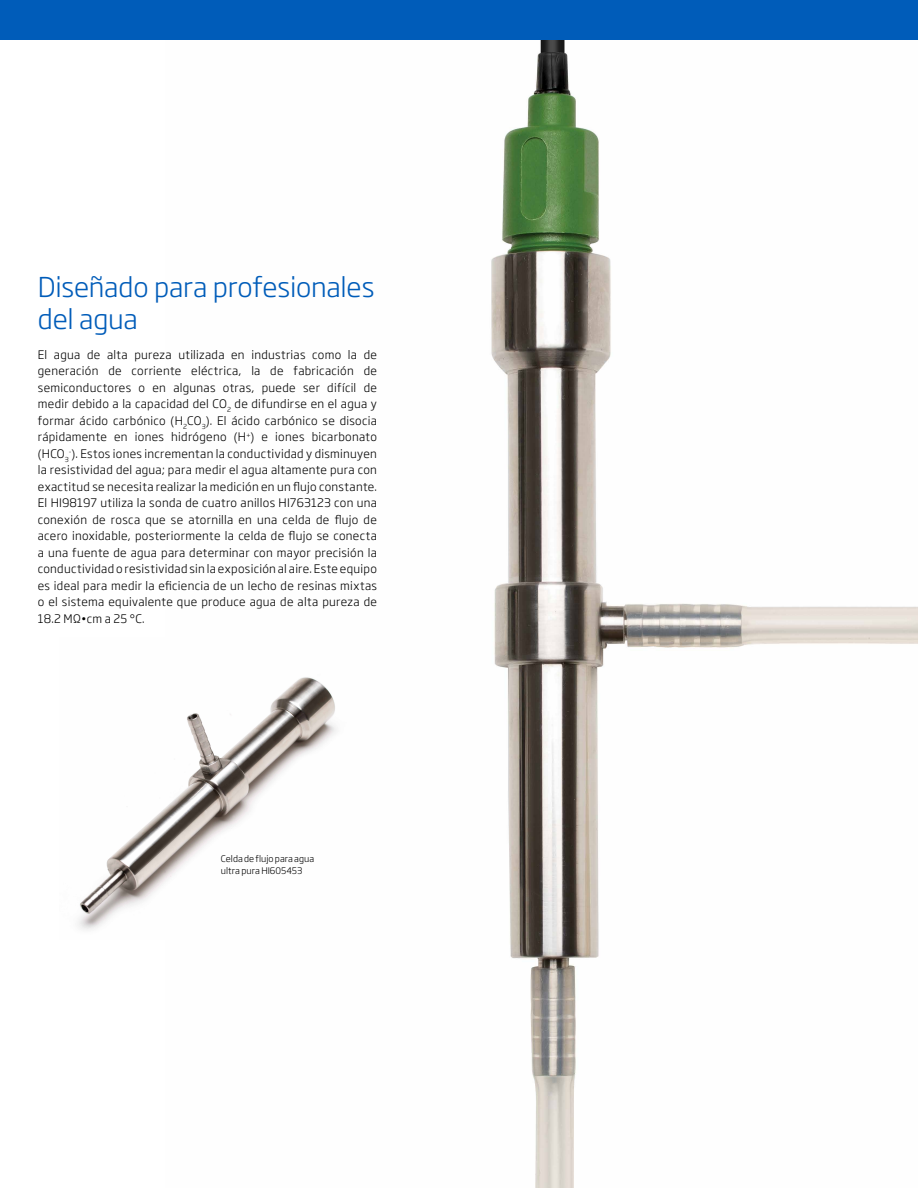
<style>
.page{position:relative;width:918px;height:1188px;background:#fff}
.page>*{position:absolute;margin:0;border:0;box-sizing:border-box;transform-origin:0 0}
.t1{font:300 27px/32.4px "Soho Gothic Pro";letter-spacing:-.005em;color:#005cb9}
.t2{font:300 11.7px/16.5px "Soho Gothic Pro";letter-spacing:.025em;color:#000;text-align:justify}
.t3{font:300 9px/11.7px "Soho Gothic Pro";letter-spacing:.005em;color:#000}
</style>
<div class="page">
<img style="left:491px;top:40px;width:427px;height:1148px">
<img style="left:78px;top:677px;width:259px;height:253px">
<div style="left:0;top:0;width:918px;height:40px;background:#005cb9"></div>
<h1 class="t1" style="left:38px;top:269px;width:338px">Diseñado para profesionales del agua</h1>
<p class="t2" style="left:38px;top:346px;width:341px">El agua de alta pureza utilizada en industrias como la de generación de corriente eléctrica, la de fabricación de semiconductores o en algunas otras, puede ser difícil de medir debido a la capacidad del CO<sub>2</sub> de difundirse en el agua y formar ácido carbónico (H<sub>2</sub>CO<sub>3</sub>). El ácido carbónico se disocia rápidamente en iones hidrógeno (H<sup>+</sup>) e iones bicarbonato (HCO<sub>3</sub><sup>-</sup>). Estos iones incrementan la conductividad y disminuyen la resistividad del agua; para medir el agua altamente pura con exactitud se necesita realizar la medición en un flujo constante.<br>El HI98197 utiliza la sonda de cuatro anillos HI763123 con una conexión de rosca que se atornilla en una celda de flujo de acero inoxidable, posteriormente la celda de flujo se conecta a una fuente de agua para determinar con mayor precisión la conductividad o resistividad sin la exposición al aire. Este equipo es ideal para medir la eficiencia de un lecho de resinas mixtas o el sistema equivalente que produce agua de alta pureza de 18.2 MΩ•cm a 25 °C.</p>
<p class="t3" style="left:221px;top:852px;width:95px">Celda de flujo para agua ultra pura HI605453</p>
</div>
